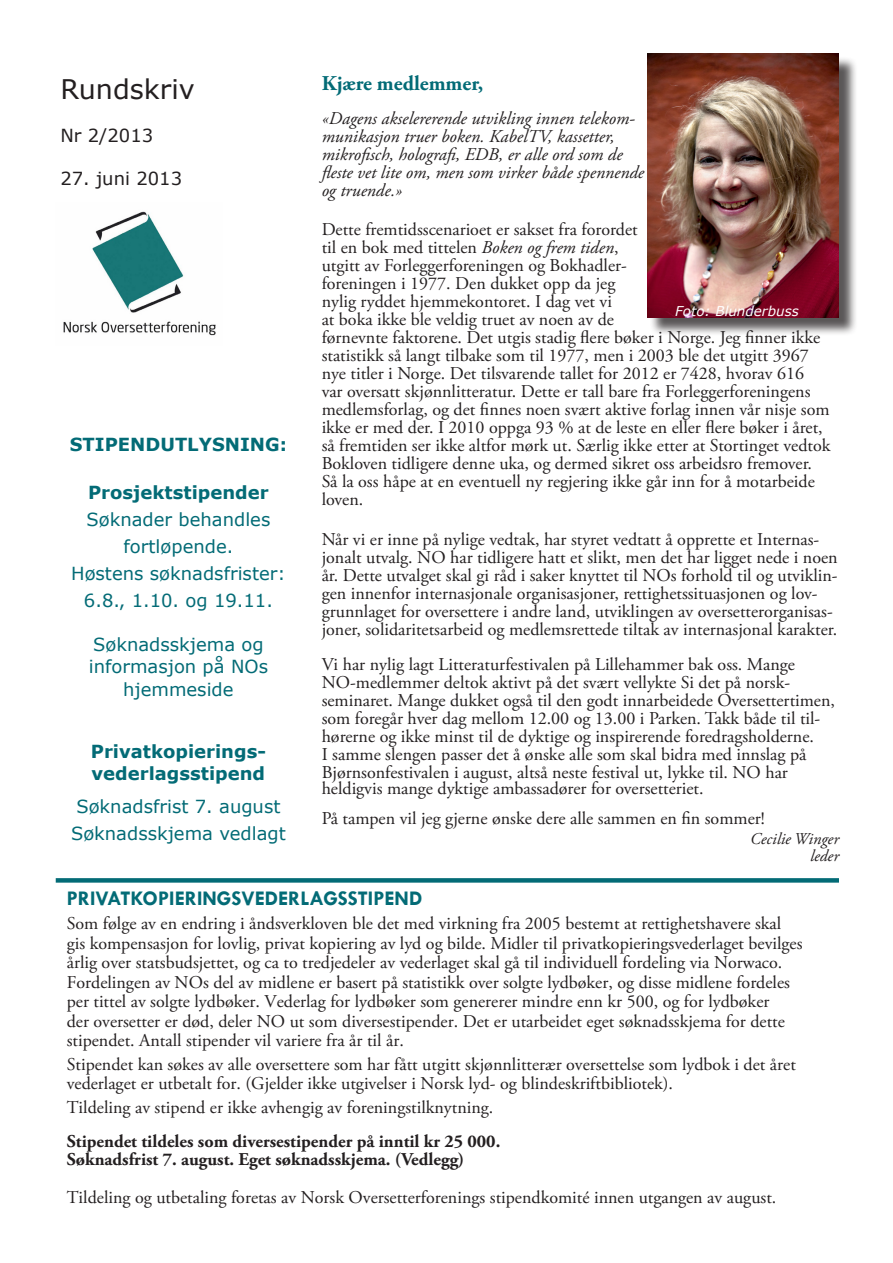
<style>
.page{position:relative;width:893px;height:1263px;background:#fff}
.page>*{position:absolute;margin:0;border:0;box-sizing:border-box;transform-origin:0 0}
.t1{font:27px "Verdana";color:#231f20}
.t2{font:700 21px "Tw Cen";color:#036b76}
.t3{font:700 21px "Adobe Garamond Pro";color:#036b76}
.t4{font:18px/18px "Adobe Garamond Pro";color:#231f20}
.t5{font:italic 18px/18px "Adobe Garamond Pro";color:#231f20}
.t6{font:18px/27px "Verdana";color:#036b76;text-align:center}
.t7{font:700 18px "Adobe Garamond Pro";color:#231f20}
.t8{font:700 18px "Verdana";color:#036b76}
.t9{font:18px "Verdana";color:#231f20}
.t10{font:italic 16.5px/16.5px "Adobe Garamond Pro";color:#231f20;text-align:right}
.t11{font:italic 13.5px "Verdana";color:#fff}
.s1{font-style:italic}
</style>
<div class="page">
<img style="left:63px;top:211px;width:153px;height:125px">
<div style="left:650px;top:56px;width:207px;height:280px;background:#231f20;opacity:.75"></div>
<img style="left:647px;top:54px;width:192px;height:263px">
<div style="left:56px;top:878px;width:783px;height:5px;background:#036b76"></div>
<p class="t1" style="left:60px;top:70px;width:136px">Rundskriv</p>
<p class="t9" style="left:60px;top:123px;width:94px">Nr 2/2013</p>
<p class="t9" style="left:60px;top:166px;width:123px">27. juni 2013</p>
<p class="t8" style="left:70px;top:431px;width:219px">STIPENDUTLYSNING:</p>
<p class="t8" style="left:88px;top:479px;width:182px">Prosjektstipender</p>
<p class="t6" style="left:86px;top:505px;width:185px">Søknader behandles fortløpende.</p>
<p class="t6" style="left:71px;top:559px;width:216px">Høstens søknadsfrister:</p>
<p class="t6" style="left:84px;top:586px;width:190px">6.8., 1.10. og 19.11.</p>
<p class="t6" style="left:93px;top:631px;width:172px">Søknadsskjema og</p>
<p class="t6" style="left:89px;top:655px;width:181px;line-height:22.5px">informasjon på NOs hjemmeside</p>
<p class="t8" style="left:91px;top:739px;width:177px">Privatkopierings-</p>
<p class="t8" style="left:92px;top:760px;width:175px">vederlagsstipend</p>
<p class="t6" style="left:76px;top:793px;width:206px">Søknadsfrist 7. august</p>
<p class="t6" style="left:71px;top:820px;width:216px">Søknadsskjema vedlagt</p>
<p class="t3" style="left:322px;top:72px;width:163px">Kjære medlemmer,</p>
<p class="t5" style="left:322px;top:110px;width:324px">«Dagens akselererende utvikling innen telekom&shy;munikasjon truer boken. KabelTV, kassetter, mikrofisch, holografi, EDB, er alle ord som de fleste vet lite om, men som virker både spennende og truende.»</p>
<p class="t4" style="left:322px;top:221px;width:510px">Dette fremtidsscenarioet er sakset fra forordet<br>til en bok med tittelen <span class="s1">Boken og frem tiden</span>,<br>utgitt av Forleggerforeningen og Bokhadler-<br>foreningen i 1977. Den dukket opp da jeg<br>nylig ryddet hjemmekontoret. I dag vet vi<br>at boka ikke ble veldig truet av noen av de<br>førnevnte faktorene. Det utgis stadig flere bøker i Norge. Jeg finner ikke statistikk så langt tilbake som til 1977, men i 2003 ble det utgitt 3967 nye titler i Norge. Det tilsvarende tallet for 2012 er 7428, hvorav 616<br>var oversatt skjønnlitteratur. Dette er tall bare fra Forleggerforeningens medlemsforlag, og det finnes noen svært aktive forlag innen vår nisje som ikke er med der. I 2010 oppga 93 % at de leste en eller flere bøker i året, så fremtiden ser ikke altfor mørk ut. Særlig ikke etter at Stortinget vedtok Bokloven tidligere denne uka, og dermed sikret oss arbeidsro fremover.<br>Så la oss håpe at en eventuell ny regjering ikke går inn for å motarbeide loven.</p>
<p class="t4" style="left:322px;top:531px;width:518px">Når vi er inne på nylige vedtak, har styret vedtatt å opprette et Internas&shy;jonalt utvalg. NO har tidligere hatt et slikt, men det har ligget nede i noen år. Dette utvalget skal gi råd i saker knyttet til NOs forhold til og utviklin&shy;gen innenfor internasjonale organisasjoner, rettighetssituasjonen og lov&shy;grunnlaget for oversettere i andre land, utviklingen av oversetterorganisas&shy;joner, solidaritetsarbeid og medlemsrettede tiltak av internasjonal karakter.</p>
<p class="t4" style="left:322px;top:656px;width:475px">Vi har nylig lagt Litteraturfestivalen på Lillehammer bak oss. Mange</p>
<p class="t4" style="left:322px;top:674px;width:470px">NO-medlemmer deltok aktivt på det svært vellykte Si det på norsk-</p>
<p class="t4" style="left:322px;top:692px;width:515px">seminaret. Mange dukket også til den godt innarbeidede Oversettertimen, som foregår hver dag mellom 12.00 og 13.00 i Parken. Takk både til til&shy;hørerne og ikke minst til de dyktige og inspirerende foredragsholderne.<br>I samme slengen passer det å ønske alle som skal bidra med innslag på Bjørnsonfestivalen i august, altså neste festival ut, lykke til. NO har</p>
<p class="t4" style="left:322px;top:780px;width:383px">heldigvis mange dyktige ambassadører for oversetteriet.</p>
<p class="t4" style="left:322px;top:809px;width:445px">På tampen vil jeg gjerne ønske dere alle sammen en fin sommer!</p>
<p class="t10" style="left:750px;top:831px;width:90px">Cecilie Winger leder</p>
<p class="t11" style="left:675px;top:302px;width:125px">Foto: Blunderbuss</p>
<p class="t2" style="left:67px;top:886px;width:357px">PRIVATKOPIERINGSVEDERLAGSSTIPEND</p>
<p class="t4" style="left:67px;top:914px;width:737px;line-height:19.5px">Som følge av en endring i åndsverkloven ble det med virkning fra 2005 bestemt at rettighetshavere skal gis kompensasjon for lovlig, privat kopiering av lyd og bilde. Midler til privatkopieringsvederlaget bevilges årlig over statsbudsjettet, og ca to tredjedeler av vederlaget skal gå til individuell fordeling via Norwaco.<br>Fordelingen av NOs del av midlene er basert på statistikk over solgte lydbøker, og disse midlene fordeles per tittel av solgte lydbøker. Vederlag for lydbøker som genererer mindre enn kr 500, og for lydbøker<br>der oversetter er død, deler NO ut som diversestipender. Det er utarbeidet eget søknadsskjema for dette stipendet. Antall stipender vil variere fra år til år.</p>
<p class="t4" style="left:67px;top:1055px;width:731px;line-height:19.5px">Stipendet kan søkes av alle oversettere som har fått utgitt skjønnlitterær oversettelse som lydbok i det året vederlaget er utbetalt for. (Gjelder ikke utgivelser i Norsk lyd- og blindeskriftbibliotek).</p>
<p class="t4" style="left:67px;top:1099px;width:428px">Tildeling av stipend er ikke avhengig av foreningstilknytning.</p>
<p class="t7" style="left:67px;top:1131px;width:435px">Stipendet tildeles som diversestipender på inntil kr 25 000.</p>
<p class="t7" style="left:67px;top:1149px;width:399px">Søknadsfrist 7. august. Eget søknadsskjema. (Vedlegg)</p>
<p class="t4" style="left:67px;top:1189px;width:711px">Tildeling og utbetaling foretas av Norsk Oversetterforenings stipendkomité innen utgangen av august.</p>
</div>
